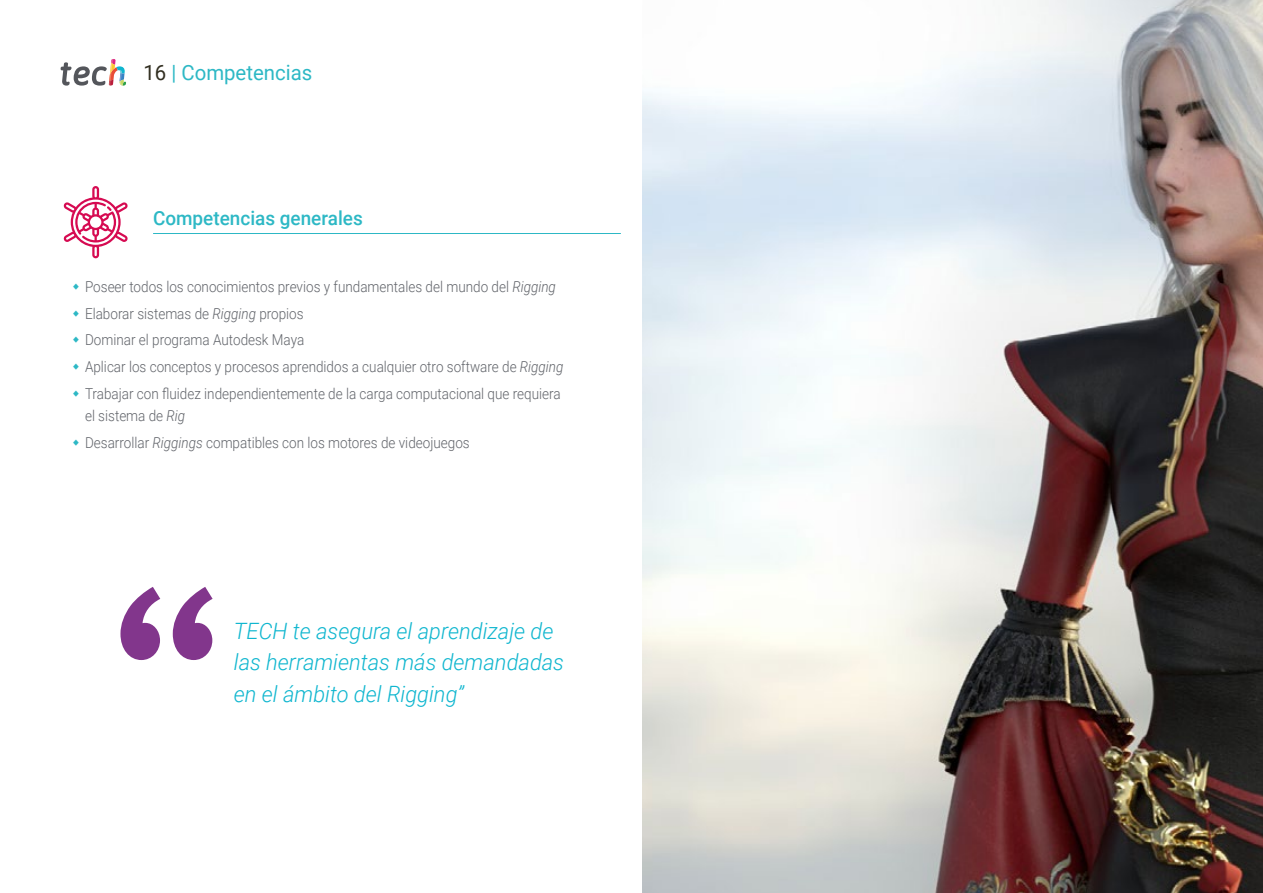
<style>
.page{position:relative;width:1263px;height:893px;background:#fff}
.page>*{position:absolute;margin:0;border:0;box-sizing:border-box;transform-origin:0 0}
.t1{font:italic 300 22.5px/31.5px "Roboto";color:#0fb6cf}
.t2{font:21px "Roboto";color:#2db8c5}
.t3{font:500 19.5px "Roboto";color:#2db8c5}
.t4{font:300 15px/26.7px "Roboto";color:#61646a;scale:.9 1}
.s1{color:#312e20}
.s2{font-style:italic}
</style>
<div class="page">
<hr style="left:153px;top:233px;width:468px;height:1px;background:#2db8c5">
<svg style="left:63px;top:186px;width:65px;height:72px"></svg>
<svg style="left:61px;top:59px;width:65px;height:27px"></svg>
<img style="left:642px;top:0;width:621px;height:893px">
<svg style="left:120px;top:587px;width:93px;height:73px"></svg>
<h2 class="t2" style="left:144px;top:57px;width:170px"><span class="s1">16</span> | Competencias</h2>
<h3 class="t3" style="left:153px;top:205px;width:211px">Competencias generales</h3>
<p class="t4" style="left:85px;top:273px;width:533px">Poseer todos los conocimientos previos y fundamentales del mundo del <span class="s2">Rigging </span>Elaborar sistemas de <span class="s2">Rigging</span> propios<br>Dominar el programa Autodesk Maya<br>Aplicar los conceptos y procesos aprendidos a cualquier otro software de <span class="s2">Rigging </span>Trabajar con fluidez independientemente de la carga computacional que requiera</p>
<p class="t4" style="left:85px;top:402px;width:429px">el sistema de <span class="s2">Rig<br></span>Desarrollar <span class="s2">Riggings</span> compatibles con los motores de videojuegos</p>
<h1 class="t1" style="left:234px;top:614px;width:332px">TECH te asegura el aprendizaje de las herramientas más demandadas en el ámbito del Rigging”</h1>
</div>
